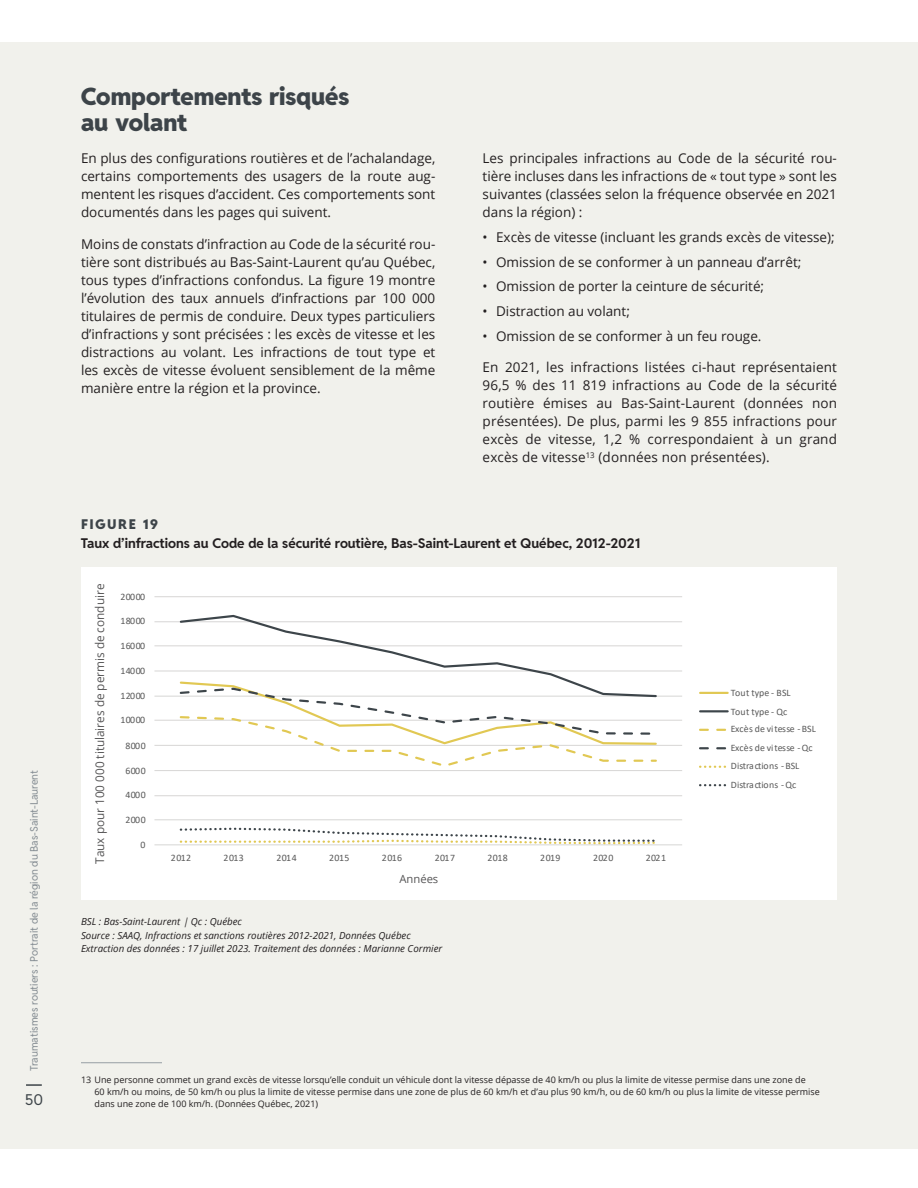
<style>
.page{position:relative;width:918px;height:1188px;background:#fff}
.page>*{position:absolute;margin:0;border:0;box-sizing:border-box;transform-origin:0 0}
.t1{font:900 24px/25.5px "Reddit Sans";color:#3d4449}
.t2{font:15px "Reddit Sans";color:#3d4449}
.t3{font:13.5px/18px "Open Sans";color:#231f20;text-align:justify}
.t4{font:700 13.5px "Reddit Sans";color:#231f20}
.t5{font:900 13.5px "Reddit Sans";letter-spacing:.115em;color:#3d4449}
.t6{font:12px "Open Sans";color:#565556}
.t7{font:11.25px "Open Sans";color:#565556}
.t8{font:10.95px "Calibri";color:#595959}
.t9{font:10.5px "Reddit Sans";color:#858d93}
.t10{font:9.9px/18.6px "Calibri";letter-spacing:.01em;color:#595959}
.t11{font:italic 9.75px/13.5px "Open Sans";color:#231f20}
.t12{font:9px/12px "Open Sans";color:#231f20}
</style>
<div class="page">
<div style="left:0;top:42px;width:918px;height:1107px;background:#f1f1ec"></div>
<hr style="left:81px;top:1062px;width:81px;height:1px;background:#969ea4">
<div style="left:81px;top:567px;width:756px;height:333px;background:#fff"></div>
<svg style="left:154px;top:596px;width:575px;height:250px"></svg>
<svg style="left:26px;top:1084px;width:16px;height:2px"></svg>
<p class="t9" style="left:26px;top:1071px;width:303px;rotate:-90deg">Traumatismes routiers : Portrait de la région du Bas-Saint-Laurent</p>
<p class="t2" style="left:25px;top:1088px;width:20px">50</p>
<h1 class="t1" style="left:81px;top:81px;width:270px">Comportements risqués au volant</h1>
<p class="t3" style="left:81px;top:149px;width:356px">En plus des configurations routières et de l’achalandage, certains comportements des usagers de la route aug&shy;mentent les risques d’accident. Ces comportements sont documentés dans les pages qui suivent.</p>
<p class="t3" style="left:81px;top:234px;width:356px">Moins de constats d’infraction au Code de la sécurité rou&shy;tière sont distribués au Bas-Saint-Laurent qu’au Québec, tous types d’infractions confondus. La figure 19 montre l’évolution des taux annuels d’infractions par 100 000 titulaires de permis de conduire. Deux types particuliers d’infractions y sont précisées : les excès de vitesse et les distractions au volant. Les infractions de tout type et les excès de vitesse évoluent sensiblement de la même manière entre la région et la province.</p>
<p class="t3" style="left:483px;top:149px;width:356px">Les principales infractions au Code de la sécurité rou&shy;tière incluses dans les infractions de « tout type » sont les suivantes (classées selon la fréquence observée en 2021 dans la région) :</p>
<p class="t3" style="left:483px;top:228px;width:354px">• Excès de vitesse (incluant les grands excès de vitesse);</p>
<p class="t3" style="left:483px;top:252px;width:320px">• Omission de se conformer à un panneau d’arrêt;</p>
<p class="t3" style="left:483px;top:277px;width:283px">• Omission de porter la ceinture de sécurité;</p>
<p class="t3" style="left:483px;top:302px;width:149px">• Distraction au volant;</p>
<p class="t3" style="left:483px;top:327px;width:280px">• Omission de se conformer à un feu rouge.</p>
<p class="t3" style="left:483px;top:358px;width:356px">En 2021, les infractions listées ci-haut représentaient 96,5 % des 11 819 infractions au Code de la sécurité routière émises au Bas-Saint-Laurent (données non présentées). De plus, parmi les 9 855 infractions pour excès de vitesse, 1,2 % correspondaient à un grand excès de vitesse<sup>13</sup> (données non présentées).</p>
<p class="t5" style="left:81px;top:512px;width:78px">FIGURE 19</p>
<p class="t4" style="left:81px;top:532px;width:561px">Taux d’infractions au Code de la sécurité routière, Bas-Saint-Laurent et Québec, 2012-2021</p>
<p class="t6" style="left:92px;top:864px;width:282px;rotate:-90deg">Taux pour 100 000 titulaires de permis de conduire</p>
<p class="t10" style="left:120px;top:587px;width:26px">20000</p>
<p class="t10" style="left:120px;top:611px;width:26px">18000</p>
<p class="t10" style="left:120px;top:636px;width:26px">16000</p>
<p class="t10" style="left:120px;top:661px;width:26px">14000</p>
<p class="t10" style="left:120px;top:687px;width:26px">12000</p>
<p class="t10" style="left:120px;top:711px;width:26px">10000</p>
<p class="t10" style="left:125px;top:736px;width:22px">8000</p>
<p class="t10" style="left:125px;top:761px;width:22px">6000</p>
<p class="t10" style="left:125px;top:785px;width:22px">4000</p>
<p class="t10" style="left:125px;top:810px;width:22px">2000</p>
<p class="t10" style="left:140px;top:835px;width:6px">0</p>
<p class="t10" style="left:171px;top:849px;width:22px">2012</p>
<p class="t10" style="left:224px;top:849px;width:22px">2013</p>
<p class="t10" style="left:276px;top:849px;width:22px">2014</p>
<p class="t10" style="left:329px;top:849px;width:22px">2015</p>
<p class="t10" style="left:382px;top:849px;width:22px">2016</p>
<p class="t10" style="left:435px;top:849px;width:22px">2017</p>
<p class="t10" style="left:487px;top:849px;width:22px">2018</p>
<p class="t10" style="left:540px;top:849px;width:22px">2019</p>
<p class="t10" style="left:593px;top:849px;width:22px">2020</p>
<p class="t10" style="left:646px;top:849px;width:22px">2021</p>
<p class="t8" style="left:401px;top:867px;width:34px">Années</p>
<p class="t7" style="left:399px;top:871px;width:40px">Années</p>
<p class="t11" style="left:81px;top:915px;width:363px">BSL : Bas-Saint-Laurent |Qc : Québec<br>Source : SAAQ, Infractions et sanctions routières 2012-2021, Données Québec<br>Extraction des données : 17 juillet 2023. Traitement des données : Marianne Cormier</p>
<p class="t10" style="left:731px;top:683px;width:61px">Tout type - BSL<br>Tout type - Qc</p>
<p class="t10" style="left:731px;top:719px;width:87px">Excès de vitesse - BSL<br>Excès de vitesse - Qc<br>Distractions - BSL<br>Distractions - Qc</p>
<p class="t12" style="left:94px;top:1074px;width:727px;text-indent:-14px">13 Une personne commet un grand excès de vitesse lorsqu’elle conduit un véhicule dont la vitesse dépasse de 40 km/h ou plus la limite de vitesse permise dans une zone de<br>60 km/h ou moins, de 50 km/h ou plus la limite de vitesse permise dans une zone de plus de 60 km/h et d’au plus 90 km/h, ou de 60 km/h ou plus la limite de vitesse permise dans une zone de 100 km/h. (Données Québec, 2021)</p>
</div>
